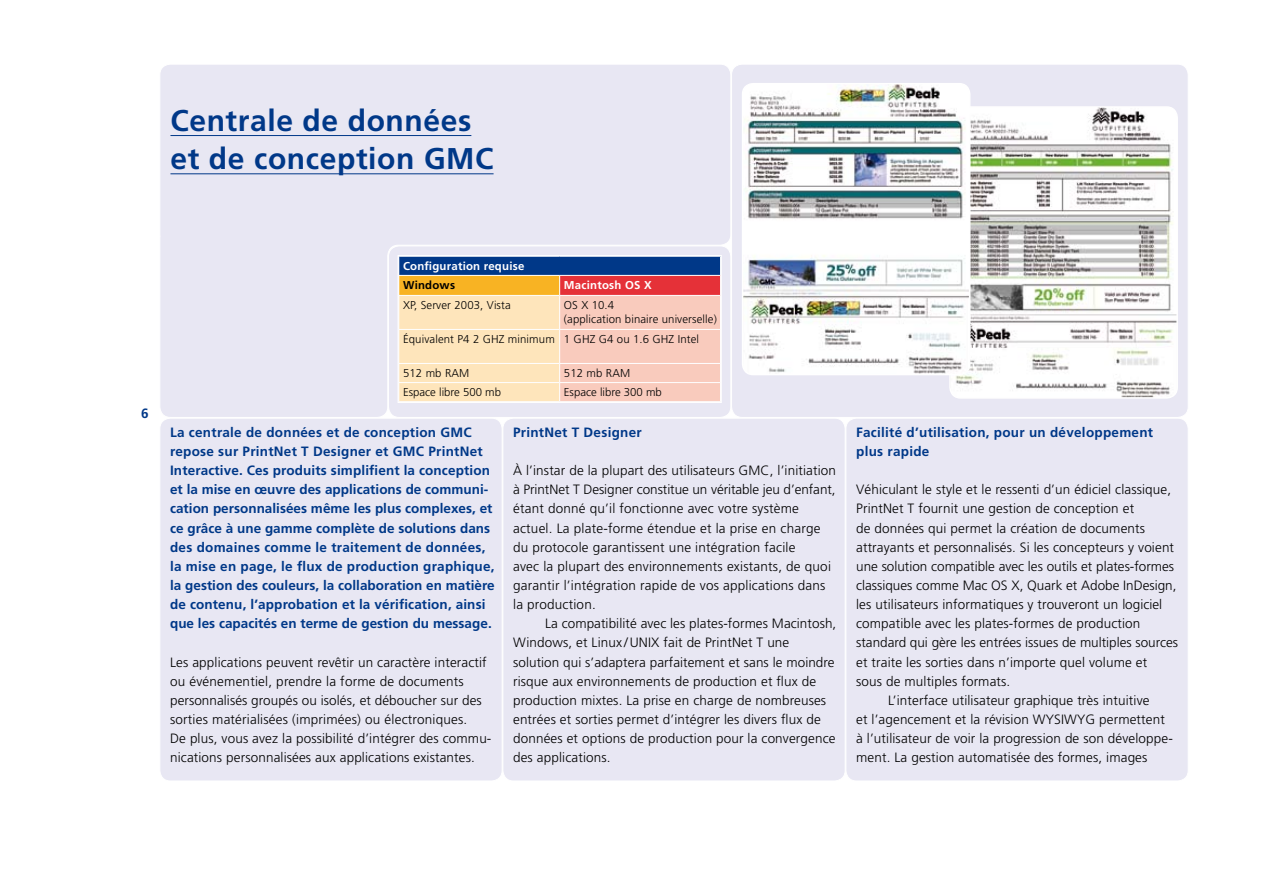
<style>
.page{position:relative;width:1263px;height:893px;background:#fff}
.page>*{position:absolute;margin:0;border:0;box-sizing:border-box;transform-origin:0 0}
.t1{font:700 30px/38.2px "Frutiger";letter-spacing:.02em;color:#003888}
.t2{font:300 13.5px/19.2px "Frutiger";letter-spacing:.01em;color:#000}
.t3{font:700 13.5px/19.2px "Frutiger";letter-spacing:.01em;color:#003888}
.t4{font:300 11.4px/14.4px "Frutiger";letter-spacing:.01em;color:#000}
.t5{font:700 11.4px "Frutiger";letter-spacing:.02em;color:#fff}
.t6{font:700 11.4px "Frutiger";letter-spacing:.02em;color:#000}
</style>
<div class="page">
<div style="left:503px;top:418px;width:342px;height:363px;background:#e8e7f3;border-radius:11px"></div>
<div style="left:502px;top:418px;width:343px;height:363px;border:1px solid #fff;border-radius:11px"></div>
<div style="left:160px;top:418px;width:342px;height:363px;background:#e8e7f3;border-radius:11px"></div>
<div style="left:159px;top:418px;width:343px;height:363px;border:1px solid #fff;border-radius:11px"></div>
<div style="left:846px;top:418px;width:342px;height:363px;background:#e8e7f3;border-radius:11px"></div>
<div style="left:845px;top:418px;width:343px;height:363px;border:1px solid #fff;border-radius:11px"></div>
<div style="left:731px;top:64px;width:457px;height:353px;background:#e8e7f3;border-radius:11px"></div>
<div style="left:160px;top:65px;width:570px;height:352px;background:#e8e7f3"></div>
<svg style="left:400px;top:257px;width:320px;height:144px;background:#dab7a4"></svg>
<hr style="left:398px;top:295px;width:162px;height:1px;background:#fff">
<hr style="left:398px;top:329px;width:162px;height:1px;background:#fff">
<hr style="left:398px;top:363px;width:162px;height:1px;background:#fff">
<hr style="left:398px;top:382px;width:162px;height:1px;background:#fff">
<div style="left:398px;top:255px;width:324px;height:148px;border:1px solid #fff"></div>
<img style="left:950px;top:107px;width:227px;height:291px;border-radius:11px">
<div style="left:949px;top:106px;width:229px;height:293px;border:2px solid #fff;border-radius:11px"></div>
<img style="left:742px;top:84px;width:228px;height:291px;border-radius:11px">
<div style="left:742px;top:83px;width:228px;height:292px;border:2px solid #fff;border-radius:11px"></div>
<hr style="left:170px;top:135px;width:301px;height:1px;background:#003888">
<hr style="left:170px;top:173px;width:324px;height:1px;background:#003888">
<h1 class="t1" style="left:170px;top:101px;width:325px">Centrale de données et de conception GMC</h1>
<p class="t5" style="left:403px;top:259px;width:123px">Configuration requise</p>
<p class="t6" style="left:403px;top:278px;width:54px">Windows</p>
<p class="t5" style="left:564px;top:278px;width:89px">Macintosh OS X</p>
<p class="t4" style="left:403px;top:298px;width:109px">XP, Server 2003, Vista</p>
<p class="t4" style="left:564px;top:298px;width:154px">OS X 10.4<br>(application binaire universelle)</p>
<p class="t4" style="left:403px;top:332px;width:298px">Équivalent P4 2 GHZ minimum 1 GHZ G4 ou 1.6 GHZ Intel</p>
<p class="t4" style="left:403px;top:366px;width:68px">512 mb RAM</p>
<p class="t4" style="left:564px;top:366px;width:68px">512 mb RAM</p>
<p class="t4" style="left:403px;top:385px;width:99px">Espace libre 500 mb</p>
<p class="t4" style="left:564px;top:385px;width:99px">Espace libre 300 mb</p>
<p class="t3" style="left:170px;top:422px;width:326px">La centrale de données et de conception GMC repose sur PrintNet T Designer et GMC PrintNet Interactive. Ces produits simplifient la conception et la mise en œuvre des applications de commu- ni&shy;cation per-sonnalisées même les plus complexes, et ce grâce à une gamme complète de solutions dans des domaines comme le traitement de données, la mise en page, le flux de production graphique, la gestion des couleurs, la collabo-ration en matière de contenu, l’approbation et la vérification, ainsi que les capacités en terme de gestion du message.</p>
<p class="t2" style="left:170px;top:652px;width:323px">Les applications peuvent revêtir un caractère interactif ou événementiel, prendre la forme de documents personnalisés groupés ou isolés, et déboucher sur des sorties matérialisées (imprimées) ou électroniques.<br>De plus, vous avez la possibilité d’intégrer des commu&shy;nications personnalisées aux applications existantes.</p>
<p class="t3" style="left:513px;top:422px;width:130px">PrintNet T Designer</p>
<p class="t2" style="left:513px;top:461px;width:324px">À l’instar de la plupart des utilisateurs GMC, l’initiation à PrintNet T Designer constitue un véritable jeu d’enfant, étant donné qu’il fonctionne avec votre système actuel. La plate-forme étendue et la prise en charge du protocole garantissent une intégration facile<br>avec la plupart des environnements existants, de quoi garantir l’intégration rapide de vos applications dans la production.</p>
<p class="t2" style="left:513px;top:614px;width:325px;text-indent:32px">La compatibilité avec les plates-formes Macintosh, Windows, et Linux /UNIX fait de PrintNet T une solution qui s’adaptera parfaitement et sans le moindre risque aux environnements de production et flux de production mixtes. La prise en charge de nombreuses entrées et sorties permet d’intégrer les divers flux de données et options de production pour la convergence des applications.</p>
<p class="t3" style="left:856px;top:422px;width:298px">Facilité d’utilisation, pour un développement plus rapide</p>
<p class="t2" style="left:856px;top:480px;width:316px">Véhiculant le style et le ressenti d’un édiciel classique,</p>
<p class="t2" style="left:856px;top:499px;width:280px">PrintNet T fournit une gestion de conception et</p>
<p class="t2" style="left:856px;top:518px;width:290px">de données qui permet la création de documents</p>
<p class="t2" style="left:856px;top:537px;width:319px">attrayants et personnalisés. Si les concepteurs y voient</p>
<p class="t2" style="left:856px;top:557px;width:320px">une solution compatible avec les outils et plates-formes</p>
<p class="t2" style="left:856px;top:576px;width:322px">classiques comme Mac OS X, Quark et Adobe InDesign,</p>
<p class="t2" style="left:856px;top:595px;width:307px">les utilisateurs informatiques y trouveront un logiciel</p>
<p class="t2" style="left:856px;top:614px;width:286px">compatible avec les plates-formes de production</p>
<p class="t2" style="left:856px;top:633px;width:323px">standard qui gère les entrées issues de multiples sources</p>
<p class="t2" style="left:856px;top:652px;width:293px">et traite les sorties dans n’importe quel volume et</p>
<p class="t2" style="left:856px;top:671px;width:156px">sous de multiples formats.</p>
<p class="t2" style="left:888px;top:690px;width:263px">L’interface utilisateur graphique très intuitive</p>
<p class="t2" style="left:856px;top:710px;width:310px">et l’agencement et la révision WYSIWYG permettent</p>
<p class="t2" style="left:856px;top:729px;width:318px">à l’utilisateur de voir la progression de son développe-</p>
<p class="t2" style="left:856px;top:748px;width:293px">ment. La gestion automatisée des formes, images</p>
</div>
